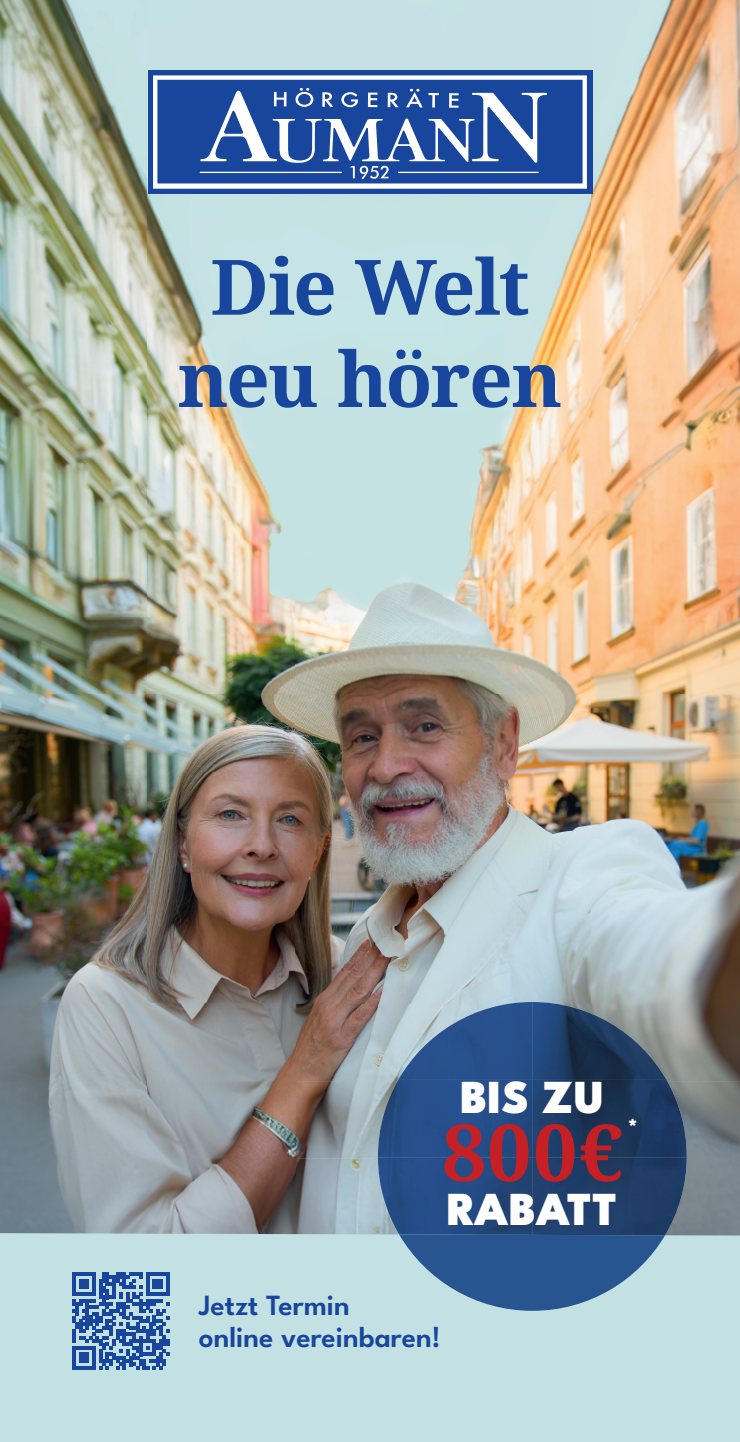
<style>
.page{position:relative;width:740px;height:1442px;background:#fff}
.page>*{position:absolute;margin:0;border:0;box-sizing:border-box;transform-origin:0 0}
.t1{font:700 78.75px "Noto Serif";color:#c52026}
.t2{font:700 76.5px/92.2px "Noto Serif";letter-spacing:-.03em;color:#18469d;text-align:center}
.t3{font:900 47.25px "League Spartan";letter-spacing:.005em;color:#fff}
.t4{font:600 29.25px/31.5px "League Spartan";color:#18469d}
.t5{font:900 24.75px "League Spartan";color:#fff}
</style>
<div class="page">
<div style="left:0;top:827px;width:740px;height:614px;background:#c3e1e2"></div>
<img style="left:0;top:0;width:740px;height:1003px">
<img style="left:0;top:1003px;width:398px;height:78px">
<img style="left:666px;top:1003px;width:74px;height:78px">
<img style="left:0;top:1081px;width:378px;height:77px">
<img style="left:0;top:1158px;width:378px;height:76px">
<div style="left:148px;top:70px;width:444px;height:124px;background:#18469d"></div>
<svg style="left:153px;top:75px;width:434px;height:114px"></svg>
<svg style="left:200px;top:88px;width:347px;height:91px"></svg>
<svg style="left:72px;top:1272px;width:97px;height:97px"></svg>
<svg style="left:399px;top:1235px;width:267px;height:75px"></svg>
<img style="left:398px;top:1002px;width:268px;height:77px">
<img style="left:378px;top:1079px;width:309px;height:156px">
<h2 class="t2" style="left:178px;top:238px;width:386px">Die Welt neu hören</h2>
<h3 class="t3" style="left:460px;top:1059px;width:146px">BIS ZU</h3>
<p class="t5" style="left:628px;top:1107px;width:12px">*</p>
<h1 class="t1" style="left:442px;top:1097px;width:182px">800€</h1>
<h3 class="t3" style="left:447px;top:1170px;width:172px">RABATT</h3>
<p class="t4" style="left:199px;top:1287px;width:243px">Jetzt Termin<br>online vereinbaren!</p>
</div>
